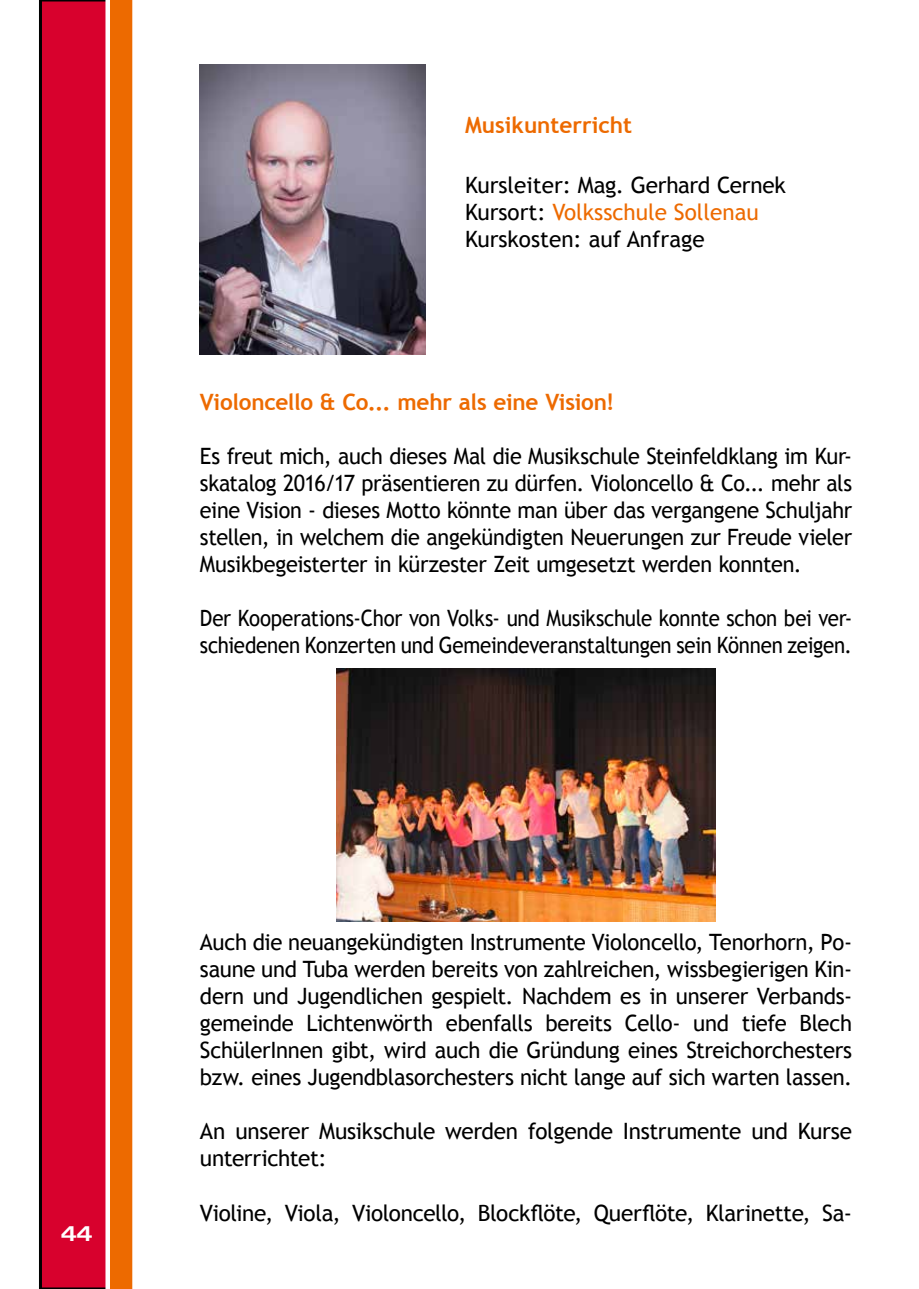
<style>
.page{position:relative;width:919px;height:1289px;background:#fff}
.page>*{position:absolute;margin:0;border:0;box-sizing:border-box;transform-origin:0 0}
.t1{font:22.5px/27px "Trebuchet MS";letter-spacing:-.015em;color:#000}
.t2{font:22.5px/27px "Trebuchet MS";letter-spacing:-.015em;color:#000;text-align:justify;scale:.96 1}
.t3{font:22.5px/27px "Trebuchet MS";letter-spacing:-.015em;color:#000;scale:.91 1}
.t4{font:700 22.5px "Trebuchet MS";letter-spacing:-.01em;color:#ed6a00}
.t5{font:700 expanded 21px "Univers";color:#fff}
.s1{color:#ed6a00}
</style>
<div class="page">
<div style="left:39px;top:0;width:66px;height:1288px;background:#d8012d"></div>
<svg style="left:105px;top:0;width:28px;height:1288px;background:#ef8330"></svg>
<img style="left:200px;top:64px;width:225px;height:290px">
<img style="left:336px;top:668px;width:380px;height:253px">
<p class="t4" style="left:465px;top:111px;width:168px">Musikunterricht</p>
<p class="t1" style="left:465px;top:171px;width:322px">Kursleiter: Mag. Gerhard Cernek<br>Kursort: <span class="s1">Volksschule Sollenau<br></span>Kurskosten: auf Anfrage</p>
<p class="t4" style="left:200px;top:388px;width:416px">Violoncello &amp; Co... mehr als eine Vision!</p>
<p class="t2" style="left:200px;top:443px;width:680px">Es freut mich, auch dieses Mal die Musikschule Steinfeldklang im Kur&shy;skatalog 2016/17 präsentieren zu dürfen. Violoncello &amp; Co... mehr als eine Vision - dieses Motto könnte man über das vergangene Schuljahr stellen, in welchem die angekündigten Neuerungen zur Freude vieler Musikbegeisterter in kürzester Zeit umgesetzt werden konnten.</p>
<p class="t3" style="left:200px;top:605px;width:718px">Der Kooperations-Chor von Volks- und Musikschule konnte schon bei ver&shy;schiedenen Konzerten und Gemeindeveranstaltungen sein Können zeigen.</p>
<p class="t5" style="left:61px;top:1221px;width:33px">44</p>
<p class="t1" style="left:200px;top:929px;width:653px;text-align:justify">Auch die neuangekündigten Instrumente Violoncello, Tenorhorn, Po&shy;saune und Tuba werden bereits von zahlreichen, wissbegierigen Kin&shy;dern und Jugendlichen gespielt. Nachdem es in unserer Verbands&shy;gemeinde Lichtenwörth ebenfalls bereits Cello- und tiefe Blech SchülerInnen gibt, wird auch die Gründung eines Streichorchesters bzw. eines Jugendblasorchesters nicht lange auf sich warten lassen.</p>
<p class="t1" style="left:200px;top:1118px;width:653px">An unserer Musikschule werden folgende Instrumente und Kurse unterrichtet:</p>
<p class="t1" style="left:200px;top:1199px;width:653px">Violine, Viola, Violoncello, Blockflöte, Querflöte, Klarinette, Sa-</p>
</div>
